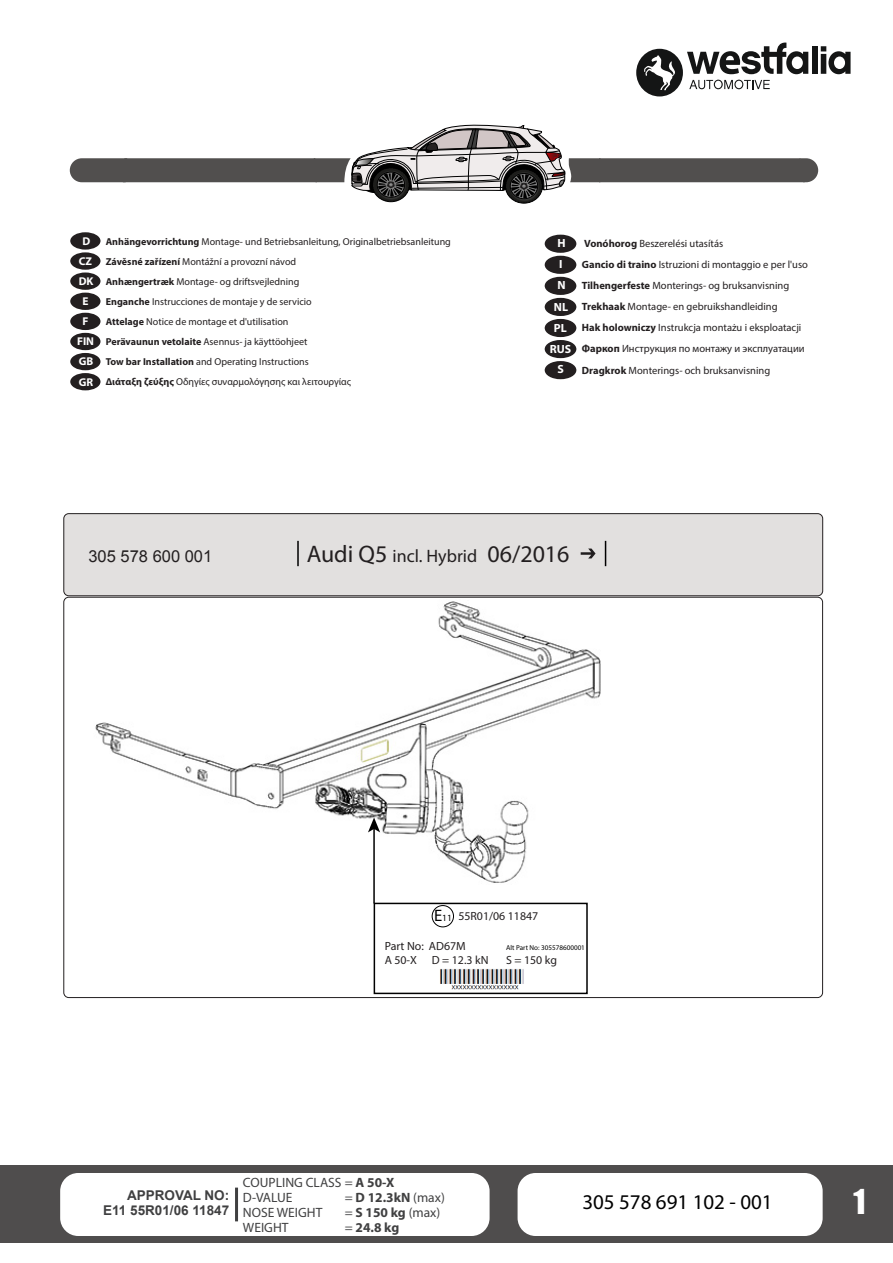
<style>
.page{position:relative;width:893px;height:1263px;background:#fff}
.page>*{position:absolute;margin:0;border:0;box-sizing:border-box;transform-origin:0 0}
.t1{font:31.5px "Impact";color:#fff}
.t2{font:24px "Myriad Pro";color:#231f20}
.t3{font:21px "Myriad Pro";color:#000}
.t4{font:16.5px "Arial";color:#231f20}
.t5{font:13.5px/15px "Myriad Pro";color:#404041}
.t6{font:700 13.5px/15px "Myriad Pro";color:#404041}
.t7{font:700 13.5px/15px "Arial";color:#404041;text-align:right}
.t8{font:11.85px/14.2px "Myriad Pro";color:#231f20}
.t9{font:700 11.85px/21.1px "Myriad Pro";color:#fff;text-align:center}
.t10{font:700 11.25px/20.1px "Myriad Pro";color:#fff;text-align:center}
.t11{font:10.5px/21px "Myriad Pro";color:#231f20}
.t12{font:10.05px/20.1px "Myriad Pro";color:#231f20}
.t13{font:7.05px "Myriad Pro";color:#000}
.s1{font-weight:700}
.s2{font-size:18px}
.s3{font-size:16.65px;color:#000}
.s4{font-weight:400}
</style>
<div class="page">
<div style="left:64px;top:514px;width:759px;height:82px;background:#e2e0df;border-radius:5px"></div>
<div style="left:63px;top:513px;width:760px;height:83px;border:1px solid #231f20;border-radius:5px"></div>
<div style="left:70px;top:232px;width:30px;height:18px;background:#231f20;border-radius:50%"></div>
<div style="left:70px;top:252px;width:30px;height:18px;background:#231f20;border-radius:50%"></div>
<div style="left:70px;top:273px;width:30px;height:17px;background:#231f20;border-radius:50%"></div>
<div style="left:70px;top:293px;width:30px;height:17px;background:#231f20;border-radius:50%"></div>
<div style="left:70px;top:313px;width:30px;height:17px;background:#231f20;border-radius:50%"></div>
<div style="left:70px;top:333px;width:30px;height:17px;background:#231f20;border-radius:50%"></div>
<div style="left:70px;top:353px;width:30px;height:17px;background:#231f20;border-radius:50%"></div>
<div style="left:70px;top:373px;width:30px;height:17px;background:#231f20;border-radius:50%"></div>
<div style="left:545px;top:235px;width:31px;height:18px;background:#231f20;border-radius:50%"></div>
<div style="left:545px;top:256px;width:31px;height:18px;background:#231f20;border-radius:50%"></div>
<div style="left:545px;top:277px;width:31px;height:18px;background:#231f20;border-radius:50%"></div>
<div style="left:545px;top:298px;width:31px;height:18px;background:#231f20;border-radius:50%"></div>
<div style="left:545px;top:319px;width:31px;height:18px;background:#231f20;border-radius:50%"></div>
<div style="left:545px;top:340px;width:31px;height:18px;background:#231f20;border-radius:50%"></div>
<div style="left:545px;top:361px;width:31px;height:18px;background:#231f20;border-radius:50%"></div>
<div style="left:0;top:1166px;width:893px;height:78px;background:#4f4d4d"></div>
<div style="left:60px;top:1173px;width:429px;height:63px;background:#fff;border-radius:18px"></div>
<hr style="left:235px;top:1188px;width:3px;height:33px;background:#404041">
<div style="left:517px;top:1173px;width:305px;height:63px;background:#fff;border-radius:18px"></div>
<div style="left:812px;top:46px;width:5px;height:28px;background:#141515"></div>
<svg style="left:821px;top:46px;width:29px;height:28px"></svg>
<svg style="left:636px;top:43px;width:172px;height:53px"></svg>
<hr style="left:297px;top:541px;width:2px;height:25px;background:#000">
<svg style="left:605px;top:541px;width:1px;height:25px"></svg>
<svg style="left:581px;top:549px;width:14px;height:10px"></svg>
<svg style="left:70px;top:124px;width:748px;height:79px"></svg>
<img style="left:95px;top:601px;width:506px;height:282px">
<hr style="left:373px;top:828px;width:2px;height:75px;background:#000">
<svg style="left:368px;top:818px;width:12px;height:14px"></svg>
<div style="left:374px;top:903px;width:214px;height:91px;border:2px solid #000"></div>
<div style="left:432px;top:905px;width:22px;height:22px;border:1px solid #000;border-radius:50%"></div>
<img style="left:440px;top:969px;width:84px;height:21px">
<p class="t10" style="left:79px;top:230px;width:16px">D<br>CZ<br>DK<br>E<br>F</p>
<p class="t10" style="left:79px;top:351px;width:16px">GB</p>
<p class="t10" style="left:77px;top:331px;width:18px">FIN</p>
<p class="t10" style="left:79px;top:372px;width:16px">GR</p>
<p class="t12" style="left:106px;top:231px;width:347px"><span class="s1">Anhängevorrichtung</span> Montage- und Betriebsanleitung, Originalbetriebsanleitung <span class="s1">Závěsné zařízení</span> Montážní a provozní návod<br><span class="s1">Anhængertræk</span> Montage- og driftsvejledning<br><span class="s1">Enganche</span> Instrucciones de montaje y de servicio<br><span class="s1">Attelage</span> Notice de montage et d'utilisation<br><span class="s1">Perävaunun vetolaite</span> Asennus- ja käyttöohjeet<br><span class="s1">Tow bar Installation</span> and Operating Instructions<br><span class="s1">∆ιάταξη ζεύξης</span> Οδηγίες συναρμολόγησης και λειτουργίας</p>
<p class="t9" style="left:550px;top:232px;width:23px">H<br>I<br>N<br>NL<br>PL<br>RUS</p>
<p class="t9" style="left:557px;top:358px;width:8px">S</p>
<p class="t11" style="left:582px;top:233px;width:228px"><span class="s1">Vonóhorog</span> Beszerelési utasítás<br><span class="s1">Gancio di traino</span> Istruzioni di montaggio e per l'uso <span class="s1">Tilhengerfeste</span> Monterings- og bruksanvisning <span class="s1">Trekhaak</span> Montage- en gebruikshandleiding<br><span class="s1">Hak holowniczy</span> Instrukcja montażu i eksploatacji <span class="s1">Фapкoп</span> Инструкция по монтажу и эксплуатации <span class="s1">Dragkrok</span> Monterings- och bruksanvisning</p>
<h3 class="t4" style="left:88px;top:545px;width:125px">305 578 600 001</h3>
<h2 class="t2" style="left:307px;top:539px;width:264px">Audi Q5 <span class="s2">incl. Hybrid</span> 06/2016</h2>
<p class="t8" style="left:434px;top:909px;width:106px"><span class="s3">E</span><sub>11</sub> 55R01/06 11847</p>
<p class="t13" style="left:506px;top:943px;width:80px">Alt Part No: 305578600001</p>
<p class="t8" style="left:385px;top:939px;width:83px">Part No: AD67M<br>A 50-X</p>
<p class="t8" style="left:432px;top:953px;width:58px">D = 12.3 kN</p>
<p class="t8" style="left:506px;top:953px;width:52px">S = 150 kg</p>
<h3 class="t5" style="left:243px;top:1175px;width:153px">COUPLING CLASS = <span class="s1">A 50-X<br></span>D-VALUE<br>NOSE WEIGHT<br>WEIGHT</h3>
<h3 class="t7" style="left:103px;top:1188px;width:128px">APPROVAL NO:<br>E11 55R01/06 11847</h3>
<h3 class="t6" style="left:345px;top:1189px;width:102px"><span class="s4">=</span> D 12.3kN <span class="s4">(max) =</span> S 150 kg <span class="s4">(max) =</span> 24.8 kg</h3>
<h3 class="t3" style="left:582px;top:1189px;width:192px">305 578 691 102 - 001</h3>
<h1 class="t1" style="left:853px;top:1177px;width:14px">1</h1>
</div>
